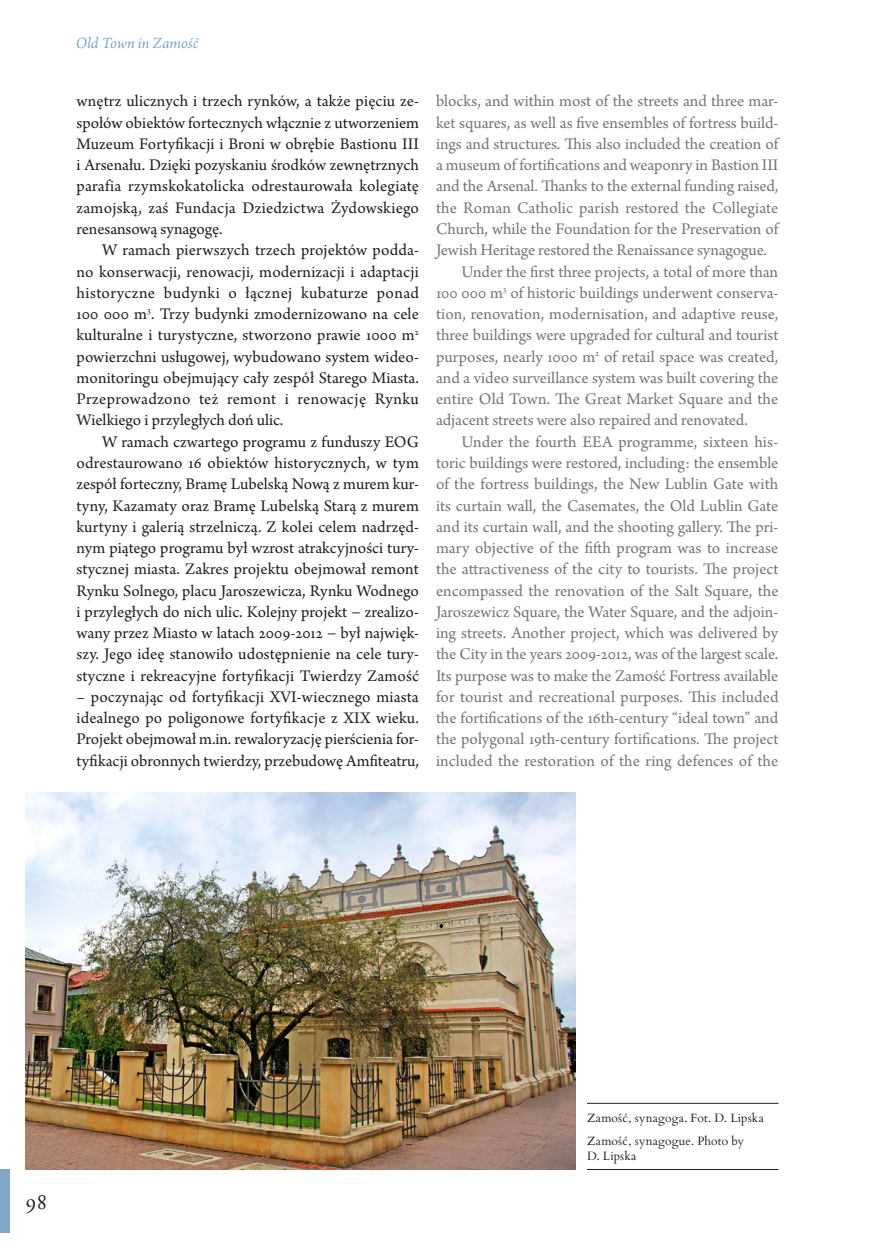
<style>
.page{position:relative;width:872px;height:1255px;background:#fff}
.page>*{position:absolute;margin:0;border:0;box-sizing:border-box;transform-origin:0 0}
.t1{font:22.5px "Adobe Garamond Pro";color:#231f20}
.t2{font:17.1px/21.3px "Arno Pro";letter-spacing:-.005em;color:#757679;text-align:justify}
.Styl_akapitowy_1{font:17.1px/21.3px "Arno Pro";letter-spacing:.005em;color:#231f20;text-align:justify}
.t3{font:italic 16.5px "Arno Pro";letter-spacing:-.005em;color:#80a6c8}
.Styl_akapitowy_3{font:12px/15px "Cardo";letter-spacing:.02em;color:#231f20}
</style>
<div class="page">
<div style="left:0;top:1169px;width:9px;height:63px;background:#80a6c8"></div>
<img style="left:26px;top:792px;width:549px;height:377px">
<hr style="left:587px;top:1102px;width:191px;height:1px;background:#231f20">
<hr style="left:587px;top:1169px;width:191px;height:1px;background:#231f20">
<p class="t3" style="left:76px;top:34px;width:124px">Old Town in Zamość</p>
<p class="t3" style="left:76px;top:34px;width:119px">Auschwitz Birkenau</p>
<p class="Styl_akapitowy_1" style="left:77px;top:91px;width:344px">wnętrz ulicznych i trzech rynków, a także pięciu ze&shy;społów obiektów fortecznych włącznie z utworzeniem Muzeum Fortyfikacji i Broni w obrębie Bastionu III i Arsenału. Dzięki pozyskaniu środków zewnętrznych parafia rzymskokatolicka odrestaurowała kolegiatę zamojską, zaś Fundacja Dziedzictwa Żydowskiego renesansową synagogę.</p>
<p class="Styl_akapitowy_1" style="left:77px;top:240px;width:344px;text-indent:26px">W ramach pierwszych trzech projektów podda&shy;no konserwacji, renowacji, modernizacji i adaptacji historyczne budynki o łącznej kubaturze ponad 100 000 m<sup>3</sup>. Trzy budynki zmodernizowano na cele kulturalne i turystyczne, stworzono prawie 1000 m<sup>2 </sup>powierzchni usługowej, wybudowano system wideo&shy;monitoringu obejmujący cały zespół Starego Miasta.<br>Przeprowadzono też remont i renowację Rynku Wielkiego i przyległych doń ulic.</p>
<p class="Styl_akapitowy_1" style="left:77px;top:432px;width:344px;text-indent:26px">W ramach czwartego programu z funduszy EOG odrestaurowano 16 obiektów historycznych, w tym zespół forteczny, Bramę Lubelską Nową z murem kur&shy;tyny, Kazamaty oraz Bramę Lubelską Starą z murem kurtyny i galerią strzelniczą. Z kolei celem nadrzęd&shy;nym piątego programu był wzrost atrakcyjności tury&shy;stycznej miasta. Zakres projektu obejmował remont Rynku Solnego, placu Jaroszewicza, Rynku Wodnego i przyległych do nich ulic. Kolejny projekt − zrealizo&shy;wany przez Miasto w latach 2009-2012 − był najwięk&shy;szy. Jego ideę stanowiło udostępnienie na cele tury&shy;styczne i rekreacyjne fortyfikacji Twierdzy Zamość</p>
<p class="Styl_akapitowy_1" style="left:77px;top:687px;width:344px">– poczynając od fortyfikacji XVI-wiecznego miasta idealnego po poligonowe fortyfikacje z XIX wieku.<br>Projekt obejmował m.in. rewaloryzację pierścienia for&shy;tyfikacji obronnych twierdzy, przebudowę Amfiteatru,</p>
<p class="t2" style="left:436px;top:91px;width:344px">blocks, and within most of the streets and three mar&shy;ket squares, as well as five ensembles of fortress build&shy;ings and structures. This also included the creation of a museum of fortifications and weaponry in Bastion III and the Arsenal. Thanks to the external funding raised, the Roman Catholic parish restored the Collegiate Church, while the Foundation for the Preservation of Jewish Heritage restored the Renaissance synagogue.</p>
<p class="t2" style="left:436px;top:261px;width:344px;text-indent:26px">Under the first three projects, a total of more than 100 000 m<sup>3</sup> of historic buildings underwent conserva&shy;tion, renovation, modernisation, and adaptive reuse, three buildings were upgraded for cultural and tourist purposes, nearly 1000 m<sup>2</sup> of retail space was created, and a video surveillance system was built covering the entire Old Town. The Great Market Square and the adjacent streets were also repaired and renovated.</p>
<p class="t2" style="left:436px;top:432px;width:344px;text-indent:26px">Under the fourth EEA programme, sixteen his&shy;toric buildings were restored, including: the ensemble of the fortress buildings, the New Lublin Gate with its curtain wall, the Casemates, the Old Lublin Gate and its curtain wall, and the shooting gallery. The pri&shy;mary objective of the fifth program was to increase the attractiveness of the city to tourists. The project encompassed the renovation of the Salt Square, the Jaroszewicz Square, the Water Square, and the adjoin&shy;ing streets. Another project, which was delivered by the City in the years 2009-2012, was of the largest scale.<br>Its purpose was to make the Zamość Fortress available for tourist and recreational purposes. This included the fortifications of the 16th-century “ideal town” and the polygonal 19th-century fortifications. The project included the restoration of the ring defences of the</p>
<h1 class="t1" style="left:26px;top:1187px;width:24px">98</h1>
<p class="Styl_akapitowy_3" style="left:587px;top:1109px;width:178px">Zamość, synagoga. Fot. D. Lipska</p>
<p class="Styl_akapitowy_3" style="left:587px;top:1132px;width:159px">Zamość, synagogue. Photo by<br>D. Lipska</p>
</div>
